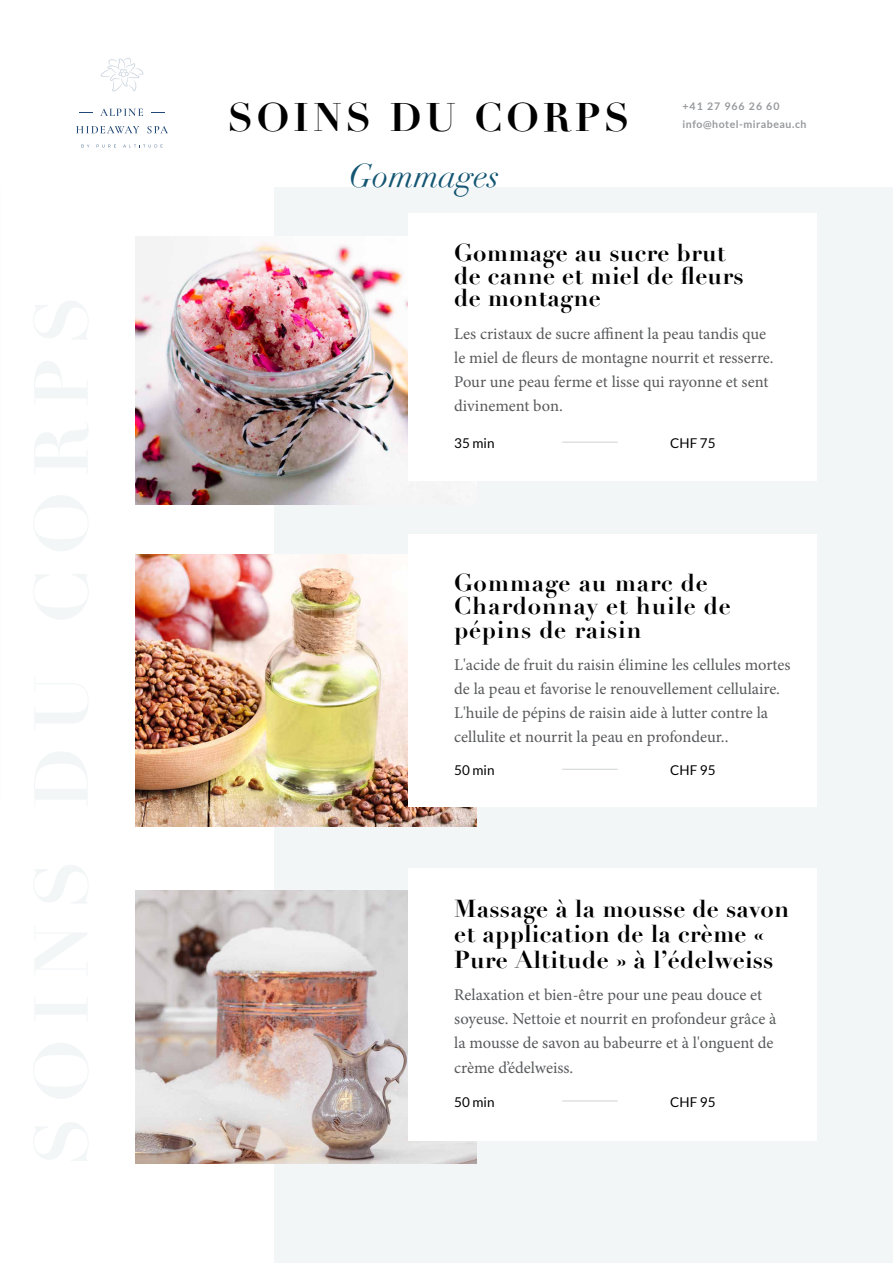
<style>
.page{position:relative;width:893px;height:1263px;background:#fff}
.page>*{position:absolute;margin:0;border:0;box-sizing:border-box;transform-origin:0 0}
.t1{font:700 39px "Didot";letter-spacing:.1em;color:#000}
.t2{font:italic 33px "Didot";color:#145673}
.t3{font:700 24px/25.5px "Didot";letter-spacing:.01em;color:#000}
.t4{font:700 24px/23.2px "Didot";letter-spacing:.03em;color:#000}
.t5{font:16.5px/24px "Minion Pro";color:#58595b}
.t6{font:13.5px "Lato";color:#000}
.t7{font:700 10.5px/18px "Lato";letter-spacing:.05em;color:#97999c}
</style>
<div class="page">
<div style="left:274px;top:187px;width:619px;height:1076px;background:#f3f6f7"></div>
<img style="left:136px;top:891px;width:340px;height:272px">
<div style="left:409px;top:868px;width:408px;height:272px;background:#fff"></div>
<hr style="left:562px;top:1101px;width:56px;height:1px;background:#cfd1d2">
<img style="left:136px;top:555px;width:340px;height:272px">
<div style="left:409px;top:534px;width:408px;height:272px;background:#fff"></div>
<hr style="left:562px;top:769px;width:56px;height:1px;background:#cfd1d2">
<img style="left:136px;top:237px;width:340px;height:267px">
<div style="left:409px;top:213px;width:408px;height:267px;background:#fff"></div>
<hr style="left:562px;top:442px;width:56px;height:1px;background:#cfd1d2">
<svg style="left:101px;top:58px;width:42px;height:33px"></svg>
<svg style="left:79px;top:112px;width:14px;height:1px"></svg>
<svg style="left:151px;top:112px;width:14px;height:1px"></svg>
<svg style="left:97px;top:145px;width:19px;height:2px"></svg>
<svg style="left:123px;top:145px;width:40px;height:2px"></svg>
<svg style="left:100px;top:109px;width:43px;height:7px"></svg>
<svg style="left:76px;top:126px;width:64px;height:7px"></svg>
<svg style="left:147px;top:126px;width:21px;height:7px"></svg>
<h1 class="t1" style="left:228px;top:94px;width:403px">SOINS DU CORPS</h1>
<p class="t7" style="left:682px;top:97px;width:126px">+41 27 966 26 60 info@hotel-mirabeau.ch</p>
<h2 class="t2" style="left:349px;top:156px;width:152px">Gommages</h2>
<h3 class="t3" style="left:454px;top:242px;width:291px;line-height:22.5px">Gommage au sucre brut de canne et miel de fleurs de montagne</h3>
<p class="t5" style="left:454px;top:321px;width:321px">Les cristaux de sucre affinent la peau tandis que le miel de fleurs de montagne nourrit et resserre.<br>Pour une peau ferme et lisse qui rayonne et sent divinement bon.</p>
<p class="t6" style="left:454px;top:435px;width:42px">35 min</p>
<p class="t6" style="left:670px;top:435px;width:47px">CHF 75</p>
<h3 class="t4" style="left:454px;top:571px;width:278px">Gommage au marc de<br>Chardonnay et huile de pépins de raisin</h3>
<p class="t5" style="left:454px;top:653px;width:338px">L'acide de fruit du raisin élimine les cellules mortes de la peau et favorise le renouvellement cellulaire.<br>L'huile de pépins de raisin aide à lutter contre la cellulite et nourrit la peau en profondeur..</p>
<p class="t6" style="left:454px;top:762px;width:42px">50 min</p>
<p class="t6" style="left:670px;top:762px;width:47px">CHF 95</p>
<h3 class="t3" style="left:454px;top:896px;width:337px">Massage à la mousse de savon et application de la crème «<br>Pure Altitude » à l’édelweiss</h3>
<p class="t5" style="left:454px;top:983px;width:324px">Relaxation et bien-être pour une peau douce et soyeuse. Nettoie et nourrit en profondeur grâce à la mousse de savon au babeurre et à l'onguent de crème d’édelweiss.</p>
<p class="t6" style="left:454px;top:1094px;width:42px">50 min</p>
<p class="t6" style="left:670px;top:1094px;width:47px">CHF 95</p>
</div>
